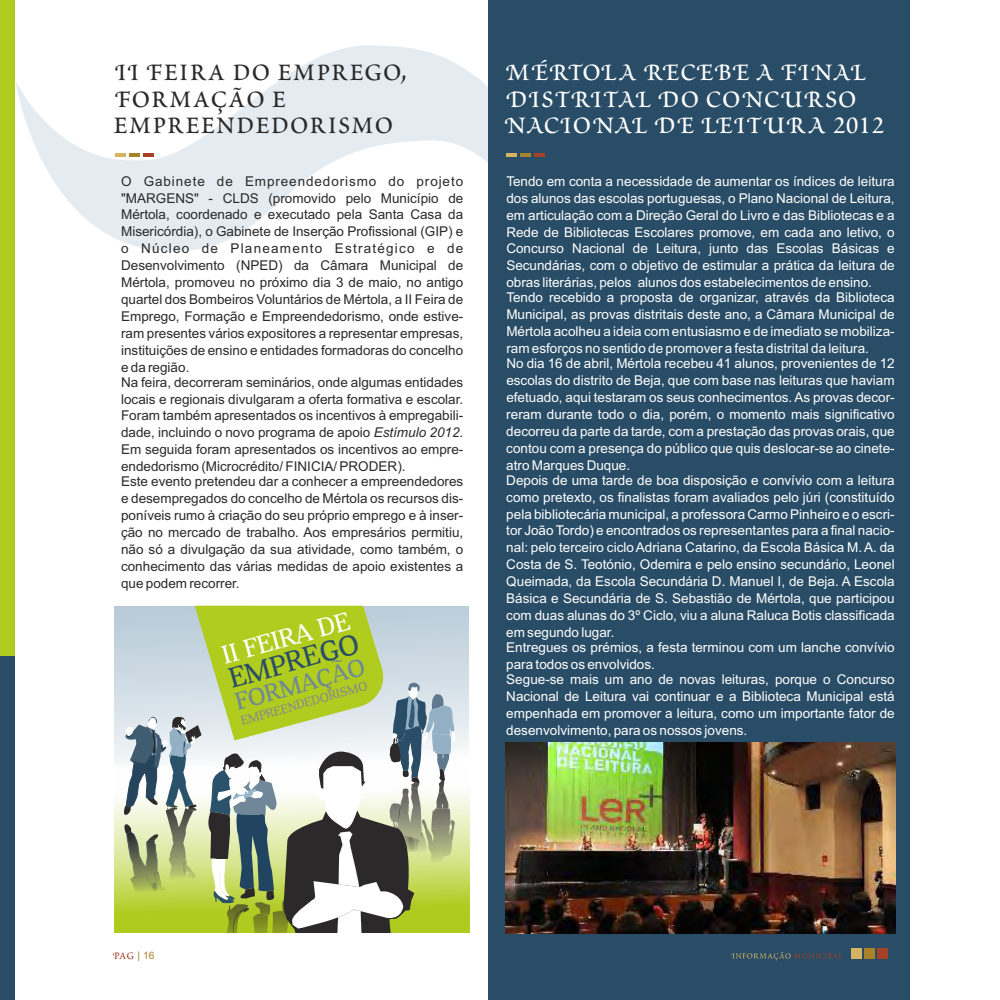
<style>
.page{position:relative;width:1000px;height:1000px;background:#fff}
.page>*{position:absolute;margin:0;border:0;box-sizing:border-box;transform-origin:0 0}
.t1{font:36px/52.3px "Poetica Roman Small Caps";color:#fff}
.t2{font:36px "Poetica Roman Small Caps";color:#2b2929}
.t3{font:28.95px "Chucaratext";color:#294d66}
.t4{font:26.25px "Chucaratext";color:#fff}
.t5{font:24.75px "Chucaratext";color:#708799}
.t6{font:15.3px "Poetica Roman Small Caps";color:#a64026}
.t7{font:300 13.5px/17px "Helvetica";color:#fff;text-align:justify}
.t8{font:300 13.5px/17px "Helvetica";color:#2b2929;text-align:justify}
.t9{font:12.9px "Chucaratext";color:#8a8a8a}
.s1{font-family:"Arial";font-weight:400;font-style:italic}
.s2{font-family:"Helvetica";font-weight:300;font-size:10.2px;color:#a88229}
</style>
<div class="page">
<svg style="left:15px;top:45px;width:473px;height:206px"></svg>
<div style="left:488px;top:0;width:421px;height:999px;background:#294d66"></div>
<svg style="left:115px;top:153px;width:39px;height:3px"></svg>
<svg style="left:731px;top:952px;width:111px;height:8px"></svg>
<div style="left:850px;top:948px;width:11px;height:10px;background:#d6b363"></div>
<div style="left:863px;top:948px;width:11px;height:10px;background:#a88229"></div>
<div style="left:877px;top:948px;width:10px;height:10px;background:#a64026"></div>
<svg style="left:114px;top:606px;width:355px;height:157px;background:#d5e0e7"></svg>
<svg style="left:114px;top:793px;width:355px;height:139px;background:#d3e284"></svg>
<svg style="left:123px;top:605px;width:332px;height:327px"></svg>
<svg style="left:506px;top:153px;width:39px;height:3px"></svg>
<div style="left:0;top:0;width:15px;height:657px;background:#b0cc1f"></div>
<div style="left:0;top:656px;width:15px;height:343px;background:#294d66"></div>
<img style="left:506px;top:742px;width:389px;height:190px">
<h1 class="t2" style="left:114px;top:47px;width:294px">II Feira do emprego,</h1>
<h1 class="t2" style="left:114px;top:73px;width:173px">Formação e</h1>
<h1 class="t2" style="left:113px;top:99px;width:282px">empreendedorismo</h1>
<p class="t8" style="left:121px;top:174px;width:344px">O Gabinete de Empreendedorismo do projeto "MARGENS" - CLDS (promovido pelo Município de Mértola, coordenado e executado pela Santa Casa da Misericórdia), o Gabinete de Inserção Profissional (GIP) e o Núcleo de Planeamento Estratégico e de Desenvolvimento (NPED) da Câmara Municipal de Mértola, promoveu no próximo dia 3 de maio, no antigo quartel dos Bombeiros Voluntários de Mértola, a II Feira de Emprego, Formação e Empreendedorismo, onde estive&shy;ram presentes vários expositores a representar empresas, instituições de ensino e entidades formadoras do concelho e da região.</p>
<p class="t8" style="left:121px;top:374px;width:344px">Na feira, decorreram seminários, onde algumas entidades locais e regionais divulgaram a oferta formativa e escolar.<br>Foram também apresentados os incentivos à empregabili&shy;dade, incluindo o novo programa de apoio <span class="s1">Estímulo 2012</span>.<br>Em seguida foram apresentados os incentivos ao empre&shy;endedorismo (Microcrédito/ FINICIA/ PRODER).</p>
<p class="t8" style="left:121px;top:474px;width:344px">Este evento pretendeu dar a conhecer a empreendedores e desempregados do concelho de Mértola os recursos dis&shy;poníveis rumo à criação do seu próprio emprego e à inser&shy;ção no mercado de trabalho. Aos empresários permitiu, não só a divulgação da sua atividade, como também, o conhecimento das várias medidas de apoio existentes a que podem recorrer.</p>
<h3 class="t4" style="left:220px;top:646px;width:133px;rotate:-16deg">II FEIRA DE</h3>
<h2 class="t3" style="left:226px;top:668px;width:135px;rotate:-16deg">EMPREGO</h2>
<h3 class="t5" style="left:233px;top:693px;width:135px;rotate:-16deg">FORMAÇÃO</h3>
<p class="t9" style="left:240px;top:716px;width:132px;rotate:-16deg">EMPREENDEDORISMO</p>
<h1 class="t1" style="left:503px;top:41px;width:382px">MÉRTOLA RECEBE A FINAL<br>NACIONAL DE LEITURA 2012</h1>
<h1 class="t1" style="left:505px;top:68px;width:352px">DISTRITAL DO CONCURSO</h1>
<p class="t7" style="left:506px;top:174px;width:390px">Tendo em conta a necessidade de aumentar os índices de leitura dos alunos das escolas portuguesas, o Plano Nacional de Leitura, em articulação com a Direção Geral do Livro e das Bibliotecas e a Rede de Bibliotecas Escolares promove, em cada ano letivo, o Concurso Nacional de Leitura, junto das Escolas Básicas e Secundárias, com o objetivo de estimular a prática da leitura de obras literárias, pelos alunos dos estabelecimentos de ensino.</p>
<p class="t7" style="left:506px;top:290px;width:390px">Tendo recebido a proposta de organizar, através da Biblioteca Municipal, as provas distritais deste ano, a Câmara Municipal de Mértola acolheu a ideia com entusiasmo e de imediato se mobiliza&shy;ram esforços no sentido de promover a festa distrital da leitura.</p>
<p class="t7" style="left:506px;top:356px;width:390px">No dia 16 de abril, Mértola recebeu 41 alunos, provenientes de 12 escolas do distrito de Beja, que com base nas leituras que haviam efetuado, aqui testaram os seus conhecimentos. As provas decor&shy;reram durante todo o dia, porém, o momento mais significativo decorreu da parte da tarde, com a prestação das provas orais, que contou com a presença do público que quis deslocar-se ao cinete&shy;atro Marques Duque.</p>
<p class="t7" style="left:506px;top:472px;width:390px">Depois de uma tarde de boa disposição e convívio com a leitura como pretexto, os finalistas foram avaliados pelo júri (constituído pela bibliotecária municipal, a professora Carmo Pinheiro e o escri&shy;tor João Tordo) e encontrados os representantes para a final nacio&shy;nal: pelo terceiro ciclo Adriana Catarino, da Escola Básica M. A. da Costa de S. Teotónio, Odemira e pelo ensino secundário, Leonel Queimada, da Escola Secundária D. Manuel I, de Beja. A Escola Básica e Secundária de S. Sebastião de Mértola, que participou com duas alunas do 3º Ciclo, viu a aluna Raluca Botis classificada em segundo lugar.</p>
<p class="t7" style="left:506px;top:639px;width:390px">Entregues os prémios, a festa terminou com um lanche convívio para todos os envolvidos.</p>
<p class="t7" style="left:506px;top:671px;width:390px">Segue-se mais um ano de novas leituras, porque o Concurso Nacional de Leitura vai continuar e a Biblioteca Municipal está empenhada em promover a leitura, como um importante fator de desenvolvimento, para os nossos jovens.</p>
<p class="t6" style="left:113px;top:944px;width:43px">Pag <span class="s2">| 16</span></p>
</div>
